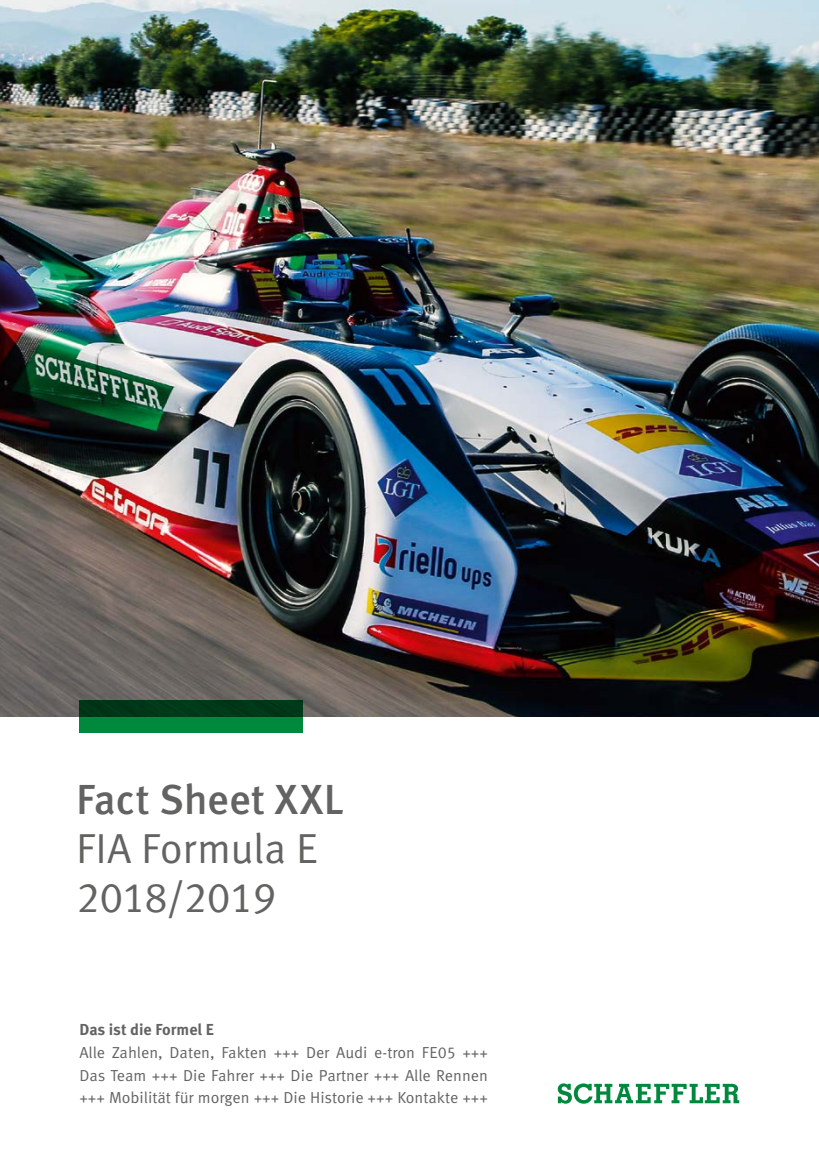
<style>
.page{position:relative;width:819px;height:1166px;background:#fff}
.page>*{position:absolute;margin:0;border:0;box-sizing:border-box;transform-origin:0 0}
.ÜS1{font:42px "Schaeffler Meta";letter-spacing:-.015em;color:#636362}
.ÜS1-2{font:500 42px "Schaeffler Meta";letter-spacing:-.005em;color:#636362}
.Text{font:15.92px/22.8px "Schaeffler Meta";color:#636362;text-align:justify}
.Text-2{font:700 15.92px "Schaeffler Meta";color:#636362}
</style>
<div class="page">
<img style="left:0;top:0;width:819px;height:716px">
<svg style="left:79px;top:700px;width:224px;height:32px;background:#005d29"></svg>
<svg style="left:557px;top:1083px;width:182px;height:20px"></svg>
<p class="ÜS1-2" style="left:76px;top:773px;width:269px">Fact Sheet XXL</p>
<p class="ÜS1" style="left:76px;top:823px;width:243px">FIA Formula E</p>
<p class="ÜS1" style="left:76px;top:872px;width:202px">2018/2019</p>
<p class="Text-2" style="left:79px;top:1019px;width:136px">Das ist die Formel E</p>
<p class="Text" style="left:79px;top:1041px;width:410px">Alle Zahlen, Daten, Fakten +++ Der Audi e-tron FE05 +++ Das Team +++ Die Fahrer +++ Die Partner +++ Alle Rennen +++ Mobilität für morgen +++ Die Historie +++ Kontakte +++</p>
</div>
